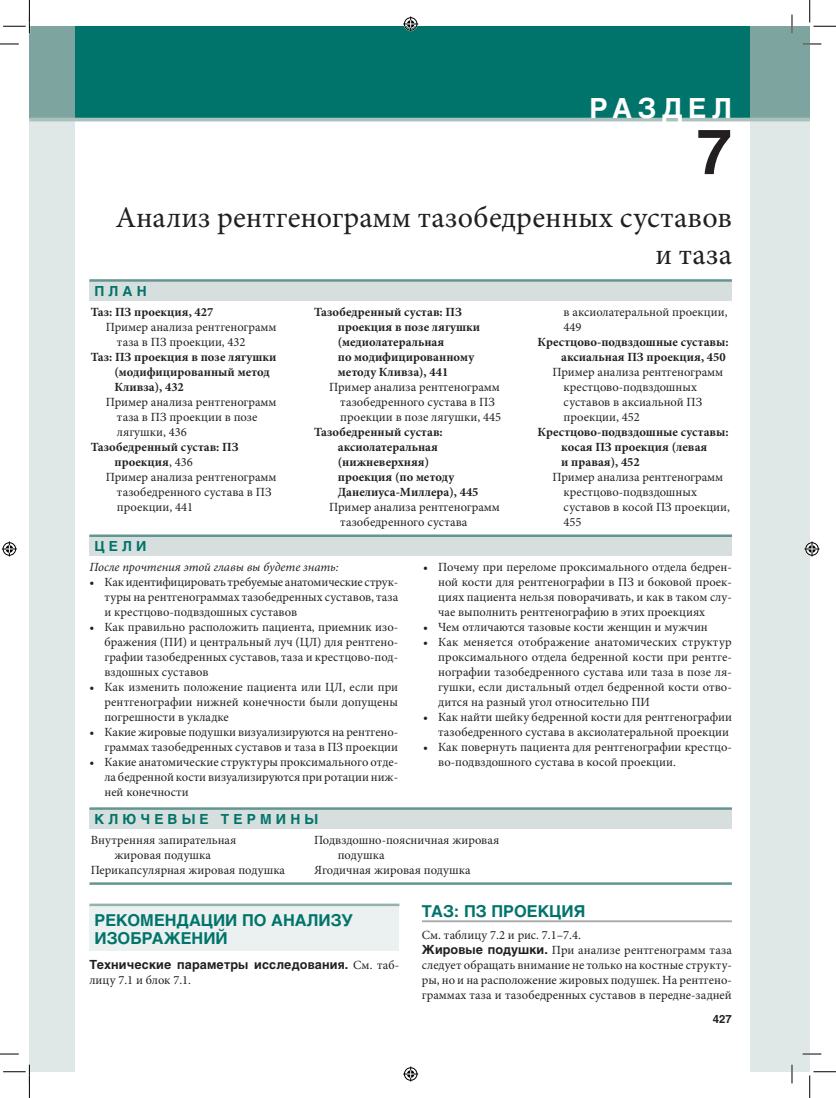
<style>
.page{position:relative;width:836px;height:1098px;background:#fff}
.page>*{position:absolute;margin:0;border:0;box-sizing:border-box;transform-origin:0 0}
.Razdel{font:700 62.5px "Helios";color:#231f20}
.RazdelName{font:30px/37.5px "Minion Pro";color:#231f20;text-align:right}
.t1{font:700 27.5px "Helios";letter-spacing:.2em;color:#fff}
.zag-1_LineShad1{font:700 16.25px/17.5px "Helios";color:#00746b}
.zag-1_Line1{font:700 16.25px "Helios";color:#00746b}
.zagSp-GreenShadLine{font:700 13.75px "Helios";letter-spacing:.3em;color:#00746b}
.txt-2colonki_bul{font:12.5px/15px "Minion Pro";color:#231f20;text-align:justify}
.txt-3colonki_spi{font:12.5px/15px "Minion Pro";color:#231f20}
.txt-3colonki_spi-2{font:700 12.5px/15px "Minion Pro";color:#231f20}
.txt-1{font:12.5px/15px "Minion Pro";color:#231f20;text-align:justify}
.txt-1-2{font:700 12.5px/15px "Helios";letter-spacing:.01em;color:#231f20}
.txt-2colonki_bul-2{font:italic 12.5px "Minion Pro";letter-spacing:-.005em;color:#231f20}
.t2{font:700 11.25px "Helios";color:#231f20}
.s1{font-weight:400}
.s2{font-family:"Minion Pro";font-weight:400}
.s3{font-family:"Helios";font-weight:700}
</style>
<div class="page">
<div style="left:29px;top:26px;width:777px;height:93px;background:#00746b"></div>
<div style="left:29px;top:120px;width:45px;height:952px;background:#e0e7e7"></div>
<div style="left:29px;top:26px;width:45px;height:93px;background:#7ea49f"></div>
<div style="left:749px;top:120px;width:60px;height:952px;background:#e0e7e7"></div>
<div style="left:749px;top:26px;width:60px;height:93px;background:#7ea49f"></div>
<hr style="left:29px;top:118px;width:780px;height:3px;background:#aac1be">
<div style="left:89px;top:280px;width:642px;height:20px;background:#d6dfde"></div>
<hr style="left:89px;top:279px;width:642px;height:3px;background:#649691">
<div style="left:89px;top:536px;width:642px;height:20px;background:#d6dfde"></div>
<hr style="left:89px;top:534px;width:642px;height:3px;background:#649691">
<div style="left:89px;top:808px;width:642px;height:20px;background:#d6dfde"></div>
<hr style="left:89px;top:807px;width:642px;height:3px;background:#649691">
<hr style="left:89px;top:882px;width:642px;height:3px;background:#649691">
<div style="left:89px;top:905px;width:310px;height:46px;background:#ebf0f0"></div>
<hr style="left:89px;top:903px;width:310px;height:3px;background:#94b2ae">
<hr style="left:422px;top:920px;width:309px;height:2px;background:#a7aaac">
<svg style="left:0;top:43px;width:19px;height:2px"></svg>
<svg style="left:802px;top:43px;width:19px;height:2px"></svg>
<svg style="left:0;top:1053px;width:19px;height:2px"></svg>
<svg style="left:802px;top:1053px;width:19px;height:2px"></svg>
<svg style="left:791px;top:15px;width:1px;height:18px"></svg>
<svg style="left:791px;top:1064px;width:1px;height:19px"></svg>
<svg style="left:3px;top:0;width:27px;height:33px"></svg>
<svg style="left:3px;top:1064px;width:27px;height:34px"></svg>
<svg style="left:809px;top:0;width:26px;height:27px"></svg>
<svg style="left:809px;top:1071px;width:26px;height:27px"></svg>
<svg style="left:403px;top:16px;width:15px;height:15px"></svg>
<svg style="left:403px;top:1066px;width:15px;height:15px"></svg>
<svg style="left:2px;top:541px;width:15px;height:15px"></svg>
<svg style="left:804px;top:541px;width:15px;height:15px"></svg>
<h3 class="t1" style="left:589px;top:92px;width:144px">РАЗДЕЛ</h3>
<p class="Razdel" style="left:696px;top:115px;width:37px">7</p>
<p class="RazdelName" style="left:115px;top:198px;width:617px">Анализ рентгенограмм тазобедренных суставов и таза</p>
<p class="zagSp-GreenShadLine" style="left:94px;top:283px;width:54px">ПЛАН</p>
<p class="txt-3colonki_spi-2" style="left:91px;top:304px;width:124px">Таз: ПЗ проекция, 427</p>
<p class="txt-3colonki_spi" style="left:117px;top:320px;width:161px;text-indent:-11px">Пример анализа рентгенограмм таза в ПЗ проекции, 432</p>
<p class="txt-3colonki_spi-2" style="left:114px;top:349px;width:163px;text-indent:-24px">Таз: ПЗ проекция в позе лягушки (модифицированный метод<br>Кливза), 432</p>
<p class="txt-3colonki_spi" style="left:117px;top:395px;width:161px;text-indent:-11px">Пример анализа рентгенограмм таза в ПЗ проекции в позе лягушки, 436</p>
<p class="txt-3colonki_spi-2" style="left:114px;top:439px;width:125px;text-indent:-24px">Тазобедренный сустав: ПЗ проекция<span class="s1">, 436</span></p>
<p class="txt-3colonki_spi" style="left:117px;top:470px;width:161px;text-indent:-11px">Пример анализа рентгенограмм тазобедренного сустава в ПЗ проекции, 441</p>
<p class="txt-3colonki_spi-2" style="left:337px;top:304px;width:144px;text-indent:-24px">Тазобедренный сустав: ПЗ проекция в позе лягушки (медиолатеральная<br>по модифицированному методу Кливза), 441</p>
<p class="txt-3colonki_spi" style="left:340px;top:380px;width:162px;text-indent:-11px">Пример анализа рентгенограмм тазобедренного сустава в ПЗ проекции в позе лягушки, 445</p>
<p class="txt-3colonki_spi-2" style="left:337px;top:424px;width:142px;text-indent:-24px">Тазобедренный сустав: аксиолатеральная (нижневерхняя) проекция (по методу<br>Данелиуса‑Миллера), 445</p>
<p class="txt-3colonki_spi" style="left:340px;top:500px;width:161px;text-indent:-11px">Пример анализа рентгенограмм тазобедренного сустава</p>
<p class="txt-3colonki_spi" style="left:563px;top:305px;width:165px">в аксиолатеральной проекции,<br>449</p>
<p class="txt-3colonki_spi-2" style="left:537px;top:334px;width:193px;text-align:right">Крестцово‑подвздошные суставы: аксиальная ПЗ проекция, 450</p>
<p class="txt-3colonki_spi" style="left:563px;top:365px;width:161px;text-indent:-11px">Пример анализа рентгенограмм крестцово‑подвздошных суставов в аксиальной ПЗ проекции, 452</p>
<p class="txt-3colonki_spi-2" style="left:561px;top:424px;width:169px;text-indent:-24px">Крестцово‑подвздошные суставы: косая ПЗ проекция (левая<br>и правая), 452</p>
<p class="txt-3colonki_spi" style="left:563px;top:470px;width:168px;text-indent:-11px">Пример анализа рентгенограмм крестцово‑подвздошных суставов в косой ПЗ проекции,<br>455</p>
<p class="zagSp-GreenShadLine" style="left:94px;top:538px;width:54px">ЦЕЛИ</p>
<p class="txt-2colonki_bul-2" style="left:89px;top:559px;width:250px">После прочтения этой главы вы будете знать:</p>
<p class="txt-2colonki_bul" style="left:104px;top:575px;width:295px;text-indent:-15px">• Как идентифицировать требуемые анатомические струк‑ туры на рентгенограммах тазобедренных суставов, таза и крестцово‑подвздошных суставов</p>
<p class="txt-2colonki_bul" style="left:104px;top:620px;width:295px;text-indent:-15px">• Как правильно расположить пациента, приемник изо‑ бражения (ПИ) и центральный луч (ЦЛ) для рентгено‑ графии тазобедренных суставов, таза и крестцово‑под‑ вздошных суставов</p>
<p class="txt-2colonki_bul" style="left:104px;top:680px;width:295px;text-indent:-15px">• Как изменить положение пациента или ЦЛ, если при рентгенографии нижней конечности были допущены погрешности в укладке</p>
<p class="txt-2colonki_bul" style="left:89px;top:725px;width:310px;text-align:right">• Какие жировые подушки визуализируются на рентгено‑ граммах тазобедренных суставов и таза в ПЗ проекции</p>
<p class="txt-2colonki_bul" style="left:104px;top:755px;width:295px;text-indent:-15px">• Какие анатомические структуры проксимального отде‑ ла бедренной кости визуализируются при ротации ниж‑ ней конечности</p>
<p class="txt-2colonki_bul" style="left:438px;top:560px;width:295px;text-indent:-15px">• Почему при переломе проксимального отдела бедрен‑ ной кости для рентгенографии в ПЗ и боковой проек‑ циях пациента нельзя поворачивать, и как в таком слу‑ чае выполнить рентгенографию в этих проекциях</p>
<p class="txt-2colonki_bul" style="left:423px;top:620px;width:286px">• Чем отличаются тазовые кости женщин и мужчин</p>
<p class="txt-2colonki_bul" style="left:438px;top:635px;width:295px;text-indent:-15px">• Как меняется отображение анатомических структур проксимального отдела бедренной кости при рентге‑ нографии тазобедренного сустава или таза в позе ля‑ гушки, если дистальный отдел бедренной кости отво‑ дится на разный угол относительно ПИ</p>
<p class="txt-2colonki_bul" style="left:423px;top:710px;width:310px;text-align:right">• Как найти шейку бедренной кости для рентгенографии тазобедренного сустава в аксиолатеральной проекции</p>
<p class="txt-2colonki_bul" style="left:438px;top:740px;width:295px;text-indent:-15px">• Как повернуть пациента для рентгенографии крестцо‑ во‑подвздошного сустава в косой проекции.</p>
<p class="zagSp-GreenShadLine" style="left:94px;top:811px;width:225px">КЛЮЧЕВЫЕ ТЕРМИНЫ</p>
<p class="txt-3colonki_spi" style="left:91px;top:833px;width:147px;text-align:center">Внутренняя запирательная жировая подушка</p>
<p class="txt-3colonki_spi" style="left:91px;top:863px;width:196px">Перикапсулярная жировая подушка</p>
<p class="txt-3colonki_spi" style="left:337px;top:833px;width:163px;text-indent:-24px">Подвздошно‑поясничная жировая подушка</p>
<p class="txt-3colonki_spi" style="left:314px;top:863px;width:158px">Ягодичная жировая подушка</p>
<p class="zag-1_LineShad1" style="left:94px;top:911px;width:260px">РЕКОМЕНДАЦИИ ПО АНАЛИЗУ<br>ИЗОБРАЖЕНИЙ</p>
<p class="txt-1-2" style="left:89px;top:957px;width:310px">Технические параметры исследования. <span class="s2">См. таб&shy;лицу 7.1 и блок 7.1.</span></p>
<p class="zag-1_Line1" style="left:422px;top:901px;width:165px">ТАЗ: ПЗ ПРОЕКЦИЯ</p>
<p class="txt-1" style="left:422px;top:928px;width:160px">См. таблицу 7.2 и рис. 7.1–7.4.</p>
<p class="txt-1" style="left:422px;top:943px;width:311px"><span class="s3">Жировые подушки.</span> При анализе рентгенограмм таза следует обращать внимание не только на костные структу‑ ры, но и на расположение жировых подушек. На рентгено‑ граммах таза и тазобедренных суставов в передне-задней</p>
<p class="t2" style="left:712px;top:1012px;width:20px">427</p>
</div>
